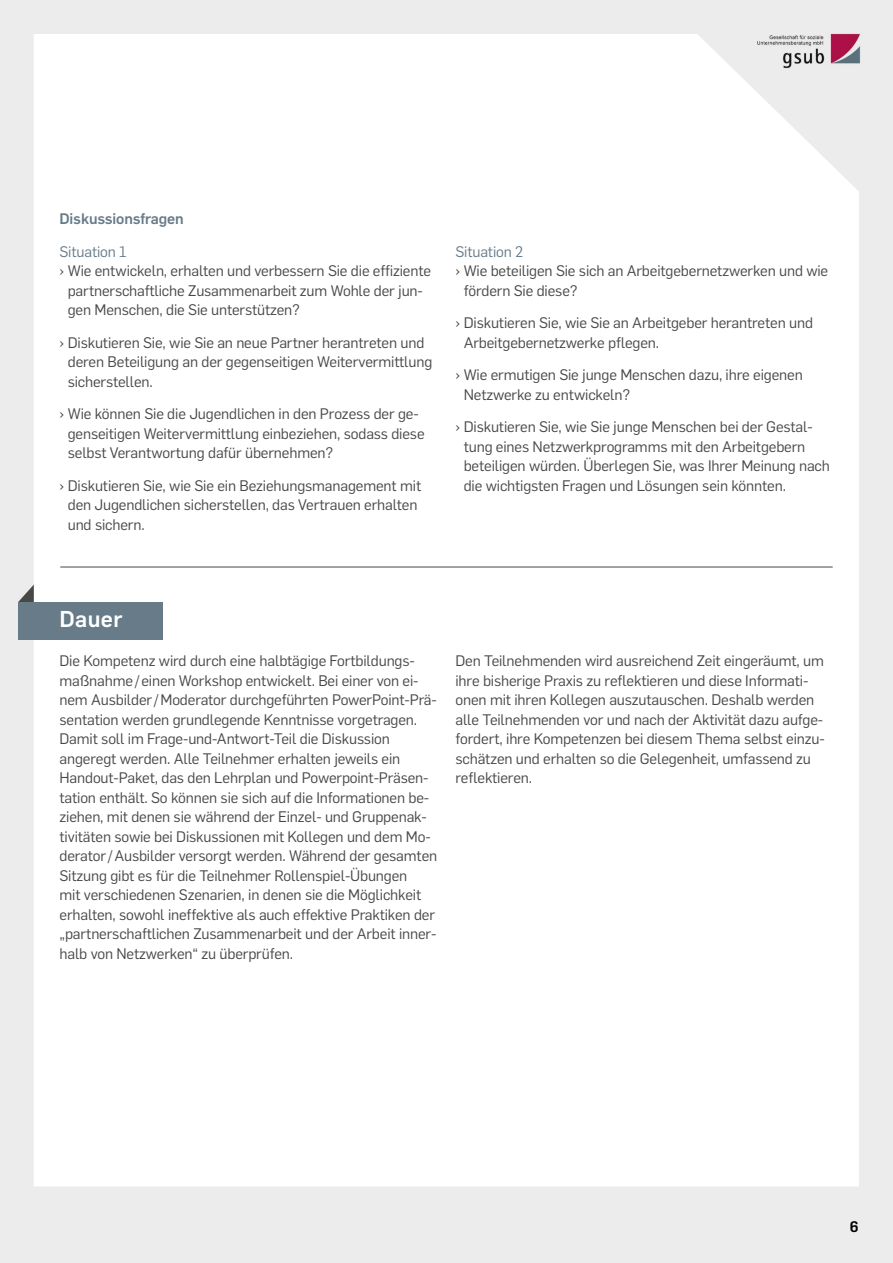
<style>
.page{position:relative;width:893px;height:1263px;background:#ececec}
.page>*{position:absolute;margin:0;border:0;box-sizing:border-box;transform-origin:0 0}
.HEAD{font:500 22.5px "Flama";letter-spacing:.015em;color:#fff}
.Fließtext{font:15px/19.5px "Flama";letter-spacing:-.01em;color:#484847}
.Fließtext-2{font:15px "Flama";letter-spacing:-.01em;color:#677b89}
.Fließtext-3{font:500 15px "Flama";letter-spacing:-.01em;color:#677b89}
.t1{font:500 15px "Flama";color:#000}
</style>
<div class="page">
<div style="left:34px;top:34px;width:825px;height:1152px;background:#fff"></div>
<img style="left:751px;top:33px;width:110px;height:40px">
<svg style="left:18px;top:585px;width:16px;height:17px"></svg>
<div style="left:18px;top:602px;width:144px;height:37px;background:#677b89"></div>
<hr style="left:60px;top:567px;width:773px;height:1px;background:#484847">
<p class="Fließtext-3" style="left:60px;top:208px;width:126px">Diskussionsfragen</p>
<p class="Fließtext-2" style="left:60px;top:241px;width:69px">Situation 1</p>
<p class="Fließtext" style="left:68px;top:260px;width:365px;text-indent:-8px">› Wie entwickeln, erhalten und verbessern Sie die effiziente partnerschaftliche Zusammenarbeit zum Wohle der jun&shy;gen Menschen, die Sie unterstützen?</p>
<p class="Fließtext" style="left:68px;top:332px;width:366px;text-indent:-8px">› Diskutieren Sie, wie Sie an neue Partner herantreten und deren Beteiligung an der gegenseitigen Weitervermittlung sicherstellen.</p>
<p class="Fließtext" style="left:68px;top:403px;width:358px;text-indent:-8px">› Wie können Sie die Jugendlichen in den Prozess der ge&shy;genseitigen Weitervermittlung einbeziehen, sodass diese selbst Verantwortung dafür übernehmen?</p>
<p class="Fließtext" style="left:68px;top:475px;width:355px;text-indent:-8px">› Diskutieren Sie, wie Sie ein Beziehungsmanagement mit den Jugendlichen sicherstellen, das Vertrauen erhalten und sichern.</p>
<p class="Fließtext-2" style="left:455px;top:241px;width:69px">Situation 2</p>
<p class="Fließtext" style="left:464px;top:260px;width:366px;text-indent:-8px">› Wie beteiligen Sie sich an Arbeitgebernetzwerken und wie fördern Sie diese?</p>
<p class="Fließtext" style="left:464px;top:312px;width:351px;text-indent:-8px">› Diskutieren Sie, wie Sie an Arbeitgeber herantreten und<br>Arbeitgebernetzwerke pflegen.</p>
<p class="Fließtext" style="left:464px;top:364px;width:341px;text-indent:-8px">› Wie ermutigen Sie junge Menschen dazu, ihre eigenen<br>Netzwerke zu entwickeln?</p>
<p class="Fließtext" style="left:464px;top:416px;width:368px;text-indent:-8px">› Diskutieren Sie, wie Sie junge Menschen bei der Gestal&shy;tung eines Netzwerkprogramms mit den Arbeitgebern beteiligen würden. Überlegen Sie, was Ihrer Meinung nach die wichtigsten Fragen und Lösungen sein könnten.</p>
<p class="HEAD" style="left:60px;top:603px;width:65px">Dauer</p>
<p class="Fließtext" style="left:60px;top:650px;width:379px">Die Kompetenz wird durch eine halbtägige Fortbildungs&shy;maßnahme/einen Workshop entwickelt. Bei einer von ei&shy;nem Ausbilder/Moderator durchgeführten PowerPoint-Prä&shy;sentation werden grundlegende Kenntnisse vorgetragen.<br>Damit soll im Frage-und-Antwort-Teil die Diskussion angeregt werden. Alle Teilnehmer erhalten jeweils ein Handout-Paket, das den Lehrplan und Powerpoint-Präsen&shy;tation enthält. So können sie sich auf die Informationen be&shy;ziehen, mit denen sie während der Einzel- und Gruppenak&shy;tivitäten sowie bei Diskussionen mit Kollegen und dem Mo&shy;derator/Ausbilder versorgt werden. Während der gesamten Sitzung gibt es für die Teilnehmer Rollenspiel-Übungen<br>mit verschiedenen Szenarien, in denen sie die Möglichkeit erhalten, sowohl ineffektive als auch effektive Praktiken der „partnerschaftlichen Zusammenarbeit und der Arbeit inner&shy;halb von Netzwerken“ zu überprüfen.</p>
<p class="Fließtext" style="left:455px;top:650px;width:371px">Den Teilnehmenden wird ausreichend Zeit eingeräumt, um ihre bisherige Praxis zu reflektieren und diese Informati&shy;onen mit ihren Kollegen auszutauschen. Deshalb werden alle Teilnehmenden vor und nach der Aktivität dazu aufge&shy;fordert, ihre Kompetenzen bei diesem Thema selbst einzu&shy;schätzen und erhalten so die Gelegenheit, umfassend zu reflektieren.</p>
<p class="t1" style="left:850px;top:1216px;width:10px">6</p>
</div>
